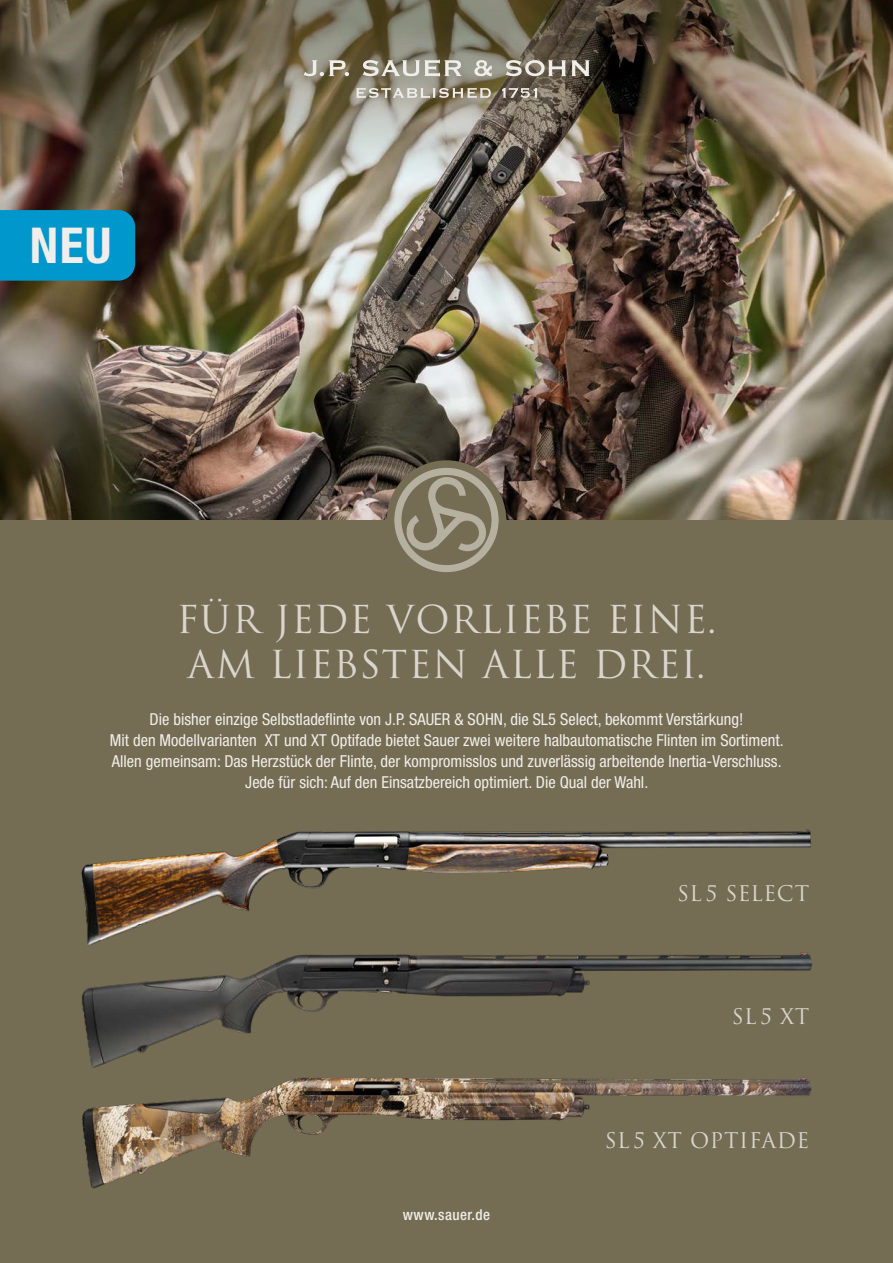
<style>
.page{position:relative;width:893px;height:1263px;background:#fff}
.page>*{position:absolute;margin:0;border:0;box-sizing:border-box;transform-origin:0 0}
.t1{font:700 condensed 49.5px "Helvetica Neue LT Std";color:#f0eeea}
.t2{font:37.5px/45px "Trajan Pro 3";letter-spacing:.02em;color:#dad6ce}
.t3{font:21px "Trajan Pro 3";letter-spacing:.02em;color:#dad6ce}
.t4{font:condensed 16.5px/21px "Helvetica Neue LT Std";color:#f0eeea;text-align:center}
.t5{font:500 condensed 15px "Helvetica Neue LT Std";letter-spacing:.03em;color:#f0eeea}
</style>
<div class="page">
<img style="left:0;top:180px;width:893px;height:340px">
<img style="left:0;top:0;width:893px;height:180px">
<div style="left:0;top:520px;width:893px;height:743px;background:#746c53"></div>
<svg style="left:286px;top:40px;width:322px;height:77px;background:#766f5c"></svg>
<svg style="left:304px;top:60px;width:285px;height:38px;background:#928b7a"></svg>
<div style="left:387px;top:460px;width:119px;height:120px;background:#746c53;border-radius:50%"></div>
<svg style="left:394px;top:468px;width:105px;height:104px"></svg>
<img style="left:81px;top:829px;width:730px;height:105px">
<img style="left:82px;top:1086px;width:730px;height:103px">
<img style="left:81px;top:934px;width:732px;height:152px">
<div style="left:0;top:210px;width:135px;height:71px;background:#0097cd"></div>
<h1 class="t1" style="left:30px;top:215px;width:83px">NEU</h1>
<h2 class="t2" style="left:176px;top:599px;width:542px">FÜR JEDE VORLIEBE EINE.<br>AM LIEBSTEN ALLE DREI.</h2>
<p class="t4" style="left:110px;top:709px;width:675px">Die bisher einzige Selbstladeflinte von J.P. SAUER &amp; SOHN, die SL5 Select, bekommt Verstärkung!<br>Mit den Modellvarianten XT und XT Optifade bietet Sauer zwei weitere halbautomatische Flinten im Sortiment.<br>Allen gemeinsam: Das Herzstück der Flinte, der kompromisslos und zuverlässig arbeitende Inertia-Verschluss.<br>Jede für sich: Auf den Einsatzbereich optimiert. Die Qual der Wahl.</p>
<p class="t3" style="left:677px;top:878px;width:134px">SL 5 SELECT</p>
<p class="t3" style="left:732px;top:1002px;width:79px">SL 5 XT</p>
<p class="t5" style="left:403px;top:1206px;width:89px">www.sauer.de</p>
<p class="t3" style="left:605px;top:1126px;width:206px">SL 5 XT OPTIFADE</p>
</div>
